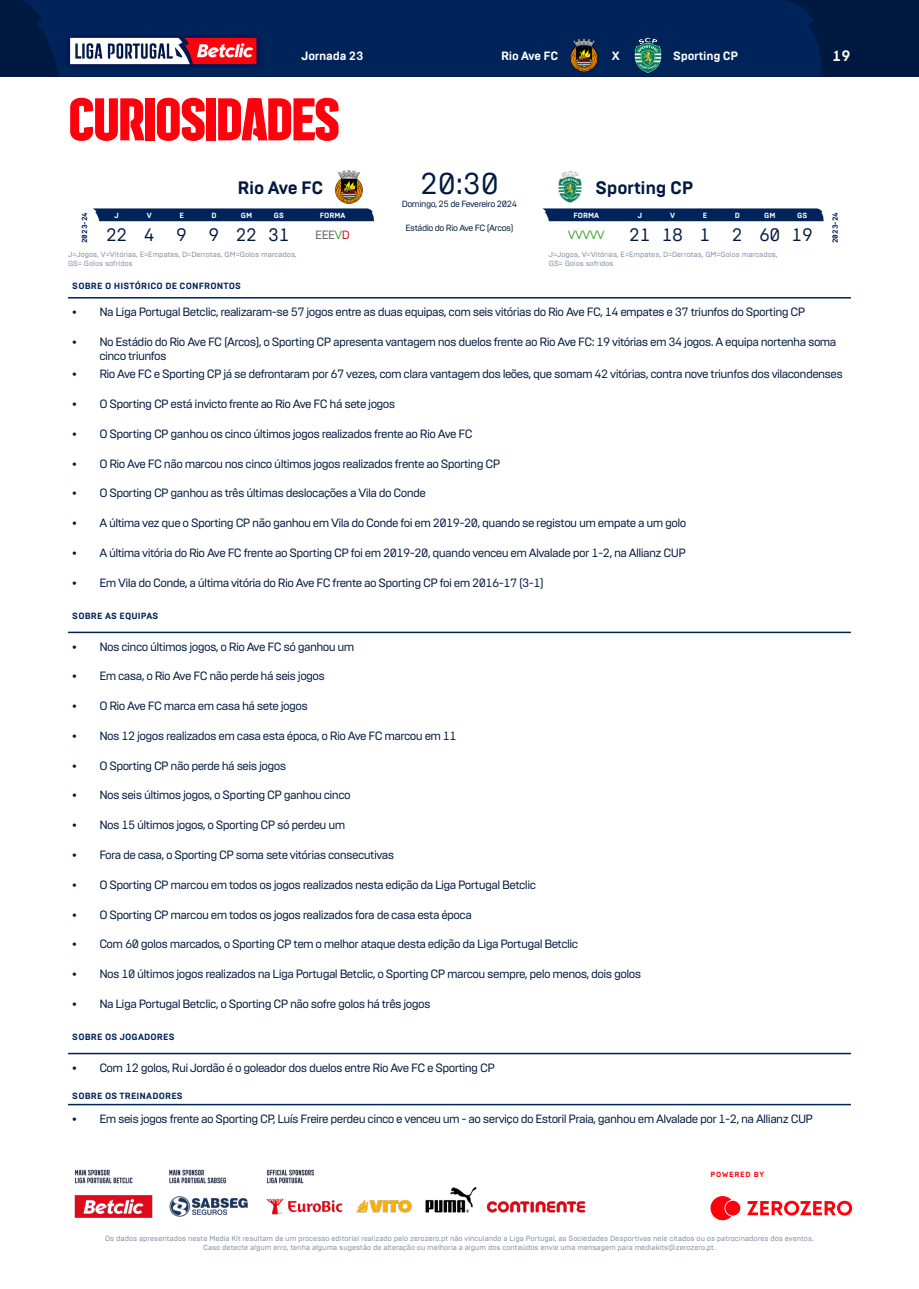
<style>
.page{position:relative;width:919px;height:1289px;background:#fff}
.page>*{position:absolute;margin:0;border:0;box-sizing:border-box;transform-origin:0 0}
.H_01_align-left{font:700 60px "Liga Portugal";letter-spacing:-.03em;color:#ff000d}
.texto_05{font:30px "Brutal Type";color:#001941}
.texto_03{font:18px "Brutal Type";letter-spacing:-.02em;color:#001941}
.texto_strong_03_alig{font:700 18px "Brutal Type";letter-spacing:-.02em;color:#001941}
.pagina_align-right{font:700 15px "Brutal Type";color:#fff}
.t1{font:12px/14.4px "Brutal Type";letter-spacing:-.05em;color:#001941}
.cabecalho_align-left{font:700 12px "Brutal Type";letter-spacing:-.02em;color:#fff}
.cabecalho_align-righ{font:700 12px "Brutal Type";letter-spacing:-.02em;color:#fff}
.texto_02{font:12px "Brutal Type";letter-spacing:-.05em;color:#646363}
.texto_02-2{font:12px "Brutal Type";letter-spacing:-.05em;color:#3fa535}
.cabecalho{font:700 12px "Brutal Type";color:#fff}
.label_color-02_02_al{font:700 9px "Brutal Type";letter-spacing:.02em;color:#00235a}
.texto_01{font:9px "Brutal Type";letter-spacing:-.05em;color:#001941}
.legenda_01_align-lef{font:7.5px/9px "Brutal Type";color:#808ca0;text-align:center}
.label_white_01{font:700 7.5px "Brutal Type";color:#fff}
.label_color-02_01{font:700 7.5px "Brutal Type";color:#00235a}
.t2{font:700 7.5px "Brutal Type";letter-spacing:.1em;color:#ff000d}
.s1{color:#3fa535}
.s2{color:#cd171a}
</style>
<div class="page">
<div style="left:0;top:0;width:918px;height:77px;background:#001941"></div>
<div style="left:23px;top:0;width:798px;height:77px;background:#00235a"></div>
<img style="left:63px;top:34px;width:200px;height:34px">
<img style="left:74px;top:1169px;width:512px;height:49px">
<hr style="left:68px;top:631px;width:782px;height:2px;background:#00235a">
<hr style="left:68px;top:1052px;width:782px;height:2px;background:#00235a">
<hr style="left:68px;top:1103px;width:782px;height:2px;background:#00235a">
<hr style="left:68px;top:297px;width:782px;height:1px;background:#00235a">
<svg style="left:542px;top:208px;width:282px;height:13px;background:#0e2f63"></svg>
<svg style="left:93px;top:208px;width:281px;height:13px;background:#0d2e62"></svg>
<img style="left:335px;top:170px;width:28px;height:34px">
<img style="left:558px;top:172px;width:24px;height:31px">
<img style="left:566px;top:38px;width:35px;height:35px">
<img style="left:630px;top:38px;width:35px;height:35px">
<svg style="left:747px;top:1200px;width:105px;height:15px"></svg>
<svg style="left:710px;top:1196px;width:21px;height:24px"></svg>
<div style="left:725px;top:1200px;width:15px;height:15px;background:#ff000d;border-radius:50%"></div>
<p class="cabecalho_align-left" style="left:301px;top:49px;width:63px">Jornada 23</p>
<p class="cabecalho_align-righ" style="left:501px;top:49px;width:59px">Rio Ave FC</p>
<p class="cabecalho" style="left:611px;top:49px;width:9px">X</p>
<p class="cabecalho_align-left" style="left:673px;top:49px;width:67px">Sporting CP</p>
<p class="pagina_align-right" style="left:832px;top:47px;width:20px">19</p>
<p class="H_01_align-left" style="left:68px;top:88px;width:274px">CURIOSIDADES</p>
<p class="texto_strong_03_alig" style="left:237px;top:177px;width:87px">Rio Ave FC</p>
<p class="texto_05" style="left:420px;top:165px;width:80px">20:30</p>
<p class="texto_strong_03_alig" style="left:595px;top:177px;width:99px">Sporting CP</p>
<p class="texto_01" style="left:402px;top:198px;width:117px">Domingo, 25 de Fevereiro 2024</p>
<p class="label_color-02_01" style="left:80px;top:243px;width:33px;rotate:-90deg">2023-24</p>
<p class="label_white_01" style="left:114px;top:211px;width:6px">J</p>
<p class="label_white_01" style="left:147px;top:211px;width:6px">V</p>
<p class="label_white_01" style="left:179px;top:211px;width:6px">E</p>
<p class="label_white_01" style="left:211px;top:211px;width:7px">D</p>
<p class="label_white_01" style="left:241px;top:211px;width:13px">GM</p>
<p class="label_white_01" style="left:274px;top:211px;width:12px">GS</p>
<p class="label_white_01" style="left:320px;top:211px;width:27px">FORMA</p>
<p class="label_white_01" style="left:573px;top:211px;width:27px">FORMA</p>
<p class="label_white_01" style="left:637px;top:211px;width:6px">J</p>
<p class="label_white_01" style="left:670px;top:211px;width:6px">V</p>
<p class="label_white_01" style="left:702px;top:211px;width:6px">E</p>
<p class="label_white_01" style="left:734px;top:211px;width:7px">D</p>
<p class="label_white_01" style="left:764px;top:211px;width:13px">GM</p>
<p class="label_white_01" style="left:797px;top:211px;width:12px">GS</p>
<p class="texto_01" style="left:405px;top:223px;width:109px">Estádio do Rio Ave FC (Arcos)</p>
<p class="texto_03" style="left:106px;top:224px;width:23px">22</p>
<p class="texto_03" style="left:144px;top:224px;width:12px">4</p>
<p class="texto_03" style="left:176px;top:224px;width:12px">9</p>
<p class="texto_03" style="left:208px;top:224px;width:12px">9</p>
<p class="texto_03" style="left:236px;top:224px;width:23px">22</p>
<p class="texto_03" style="left:268px;top:224px;width:23px">31</p>
<p class="texto_02" style="left:315px;top:227px;width:36px">EEE<span class="s1">V</span><span class="s2">D</span></p>
<p class="texto_02-2" style="left:567px;top:227px;width:38px">VVVVV</p>
<p class="texto_03" style="left:629px;top:224px;width:23px">21</p>
<p class="texto_03" style="left:661px;top:224px;width:23px">18</p>
<p class="texto_03" style="left:699px;top:224px;width:12px">1</p>
<p class="texto_03" style="left:731px;top:224px;width:12px">2</p>
<p class="texto_03" style="left:759px;top:224px;width:23px">60</p>
<p class="texto_03" style="left:791px;top:224px;width:23px">19</p>
<p class="legenda_01_align-lef" style="left:68px;top:250px;width:230px">J=Jogos, V=Vitórias, E=Empates, D=Derrotas, GM=Golos marcados,</p>
<p class="legenda_01_align-lef" style="left:68px;top:259px;width:66px">GS= Golos sofridos</p>
<p class="legenda_01_align-lef" style="left:549px;top:250px;width:230px">J=Jogos, V=Vitórias, E=Empates, D=Derrotas, GM=Golos marcados,</p>
<p class="legenda_01_align-lef" style="left:549px;top:259px;width:66px">GS= Golos sofridos</p>
<p class="label_color-02_01" style="left:830px;top:243px;width:33px;rotate:-90deg">2023-24</p>
<p class="label_color-02_02_al" style="left:72px;top:280px;width:170px">SOBRE O HISTÓRICO DE CONFRONTOS</p>
<p class="t1" style="left:72px;top:304px;width:734px">• Na Liga Portugal Betclic, realizaram-se 57 jogos entre as duas equipas, com seis vitórias do Rio Ave FC, 14 empates e 37 triunfos do Sporting CP</p>
<p class="t1" style="left:99px;top:334px;width:738px;text-indent:-27px">• No Estádio do Rio Ave FC (Arcos), o Sporting CP apresenta vantagem nos duelos frente ao Rio Ave FC: 19 vitórias em 34 jogos. A equipa nortenha soma cinco triunfos</p>
<p class="t1" style="left:72px;top:367px;width:772px">• Rio Ave FC e Sporting CP já se defrontaram por 67 vezes, com clara vantagem dos leões, que somam 42 vitórias, contra nove triunfos dos vilacondenses</p>
<p class="t1" style="left:72px;top:396px;width:324px">• O Sporting CP está invicto frente ao Rio Ave FC há sete jogos</p>
<p class="t1" style="left:72px;top:426px;width:402px">• O Sporting CP ganhou os cinco últimos jogos realizados frente ao Rio Ave FC</p>
<p class="t1" style="left:72px;top:456px;width:429px">• O Rio Ave FC não marcou nos cinco últimos jogos realizados frente ao Sporting CP</p>
<p class="t1" style="left:72px;top:486px;width:355px">• O Sporting CP ganhou as três últimas deslocações a Vila do Conde</p>
<p class="t1" style="left:72px;top:516px;width:615px">• A última vez que o Sporting CP não ganhou em Vila do Conde foi em 2019-20, quando se registou um empate a um golo</p>
<p class="t1" style="left:72px;top:545px;width:615px">• A última vitória do Rio Ave FC frente ao Sporting CP foi em 2019-20, quando venceu em Alvalade por 1-2, na Allianz CUP</p>
<p class="t1" style="left:72px;top:575px;width:473px">• Em Vila do Conde, a última vitória do Rio Ave FC frente ao Sporting CP foi em 2016-17 (3-1)</p>
<p class="label_color-02_02_al" style="left:72px;top:610px;width:88px">SOBRE AS EQUIPAS</p>
<p class="t1" style="left:72px;top:639px;width:284px">• Nos cinco últimos jogos, o Rio Ave FC só ganhou um</p>
<p class="t1" style="left:72px;top:669px;width:254px">• Em casa, o Rio Ave FC não perde há seis jogos</p>
<p class="t1" style="left:72px;top:698px;width:237px">• O Rio Ave FC marca em casa há sete jogos</p>
<p class="t1" style="left:72px;top:728px;width:386px">• Nos 12 jogos realizados em casa esta época, o Rio Ave FC marcou em 11</p>
<p class="t1" style="left:72px;top:758px;width:215px">• O Sporting CP não perde há seis jogos</p>
<p class="t1" style="left:72px;top:788px;width:280px">• Nos seis últimos jogos, o Sporting CP ganhou cinco</p>
<p class="t1" style="left:72px;top:817px;width:274px">• Nos 15 últimos jogos, o Sporting CP só perdeu um</p>
<p class="t1" style="left:72px;top:847px;width:323px">• Fora de casa, o Sporting CP soma sete vitórias consecutivas</p>
<p class="t1" style="left:72px;top:877px;width:465px">• O Sporting CP marcou em todos os jogos realizados nesta edição da Liga Portugal Betclic</p>
<p class="t1" style="left:72px;top:907px;width:401px">• O Sporting CP marcou em todos os jogos realizados fora de casa esta época</p>
<p class="t1" style="left:72px;top:936px;width:507px">• Com 60 golos marcados, o Sporting CP tem o melhor ataque desta edição da Liga Portugal Betclic</p>
<p class="t1" style="left:72px;top:966px;width:570px">• Nos 10 últimos jogos realizados na Liga Portugal Betclic, o Sporting CP marcou sempre, pelo menos, dois golos</p>
<p class="t1" style="left:72px;top:996px;width:360px">• Na Liga Portugal Betclic, o Sporting CP não sofre golos há três jogos</p>
<p class="label_color-02_02_al" style="left:72px;top:1031px;width:104px">SOBRE OS JOGADORES</p>
<p class="t1" style="left:72px;top:1060px;width:424px">• Com 12 golos, Rui Jordão é o goleador dos duelos entre Rio Ave FC e Sporting CP</p>
<p class="label_color-02_02_al" style="left:72px;top:1090px;width:112px">SOBRE OS TREINADORES</p>
<p class="t1" style="left:72px;top:1111px;width:742px">• Em seis jogos frente ao Sporting CP, Luís Freire perdeu cinco e venceu um - ao serviço do Estoril Praia, ganhou em Alvalade por 1-2, na Allianz CUP</p>
<p class="t2" style="left:710px;top:1170px;width:55px">POWERED BY</p>
<p class="legenda_01_align-lef" style="left:105px;top:1233px;width:710px">Os dados apresentados neste Media Kit resultam de um processo editorial realizado pelo zerozero.pt não vinculando a Liga Portugal, as Sociedades Desportivas nele citados ou os patrocinadores dos eventos.<br>Caso detecte algum erro, tenha alguma sugestão de alteração ou melhoria a algum dos conteúdos envie uma mensagem para mediakits@zerozero.pt.</p>
</div>
